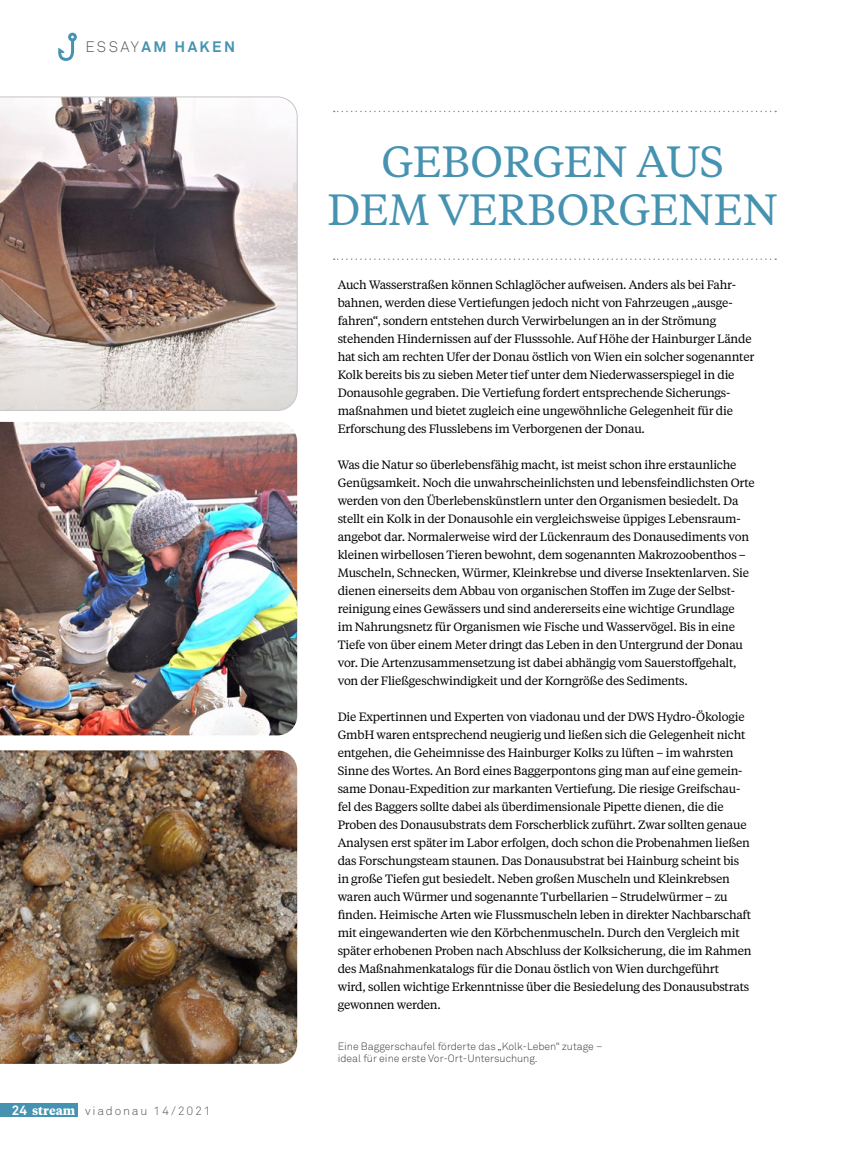
<style>
.page{position:relative;width:851px;height:1149px;background:#fff}
.page>*{position:absolute;margin:0;border:0;box-sizing:border-box;transform-origin:0 0}
.t1{font:43.5px/48px "Tiempos Text";letter-spacing:-.01em;color:#4592b1;text-align:center}
.t2{font:700 15px "Akkurat Std";letter-spacing:.16em;color:#4592b1}
.t3{font:12px/18px "Tiempos Text";letter-spacing:-.02em;color:#000}
.t4{font:300 12px "Akkurat Std";letter-spacing:.15em;color:#575756}
.t5{font:300 10.5px/12px "Akkurat Std";color:#3c3c3b}
.s1{font-weight:300;color:#575756}
.s2{font-weight:700;font-size:13.5px;color:#fff}
.s3{font-family:"Tiempos Text";font-weight:700;color:#fff}
</style>
<div class="page">
<svg style="left:333px;top:111px;width:443px;height:1px"></svg>
<svg style="left:333px;top:258px;width:443px;height:2px"></svg>
<svg style="left:0;top:96px;width:297px;height:314px"></svg>
<img style="left:0;top:422px;width:297px;height:313px">
<img style="left:0;top:750px;width:297px;height:313px">
<svg style="left:58px;top:33px;width:19px;height:28px"></svg>
<div style="left:0;top:1102px;width:77px;height:14px;background:#4592b1"></div>
<p class="t2" style="left:85px;top:38px;width:151px"><span class="s1">ESSAY</span>AM HAKEN</p>
<p class="t4" style="left:12px;top:1103px;width:200px"><span class="s2">24</span> <span class="s3">stream</span> viadonau 14/2021</p>
<h1 class="t1" style="left:327px;top:135px;width:452px">GEBORGEN AUS<br>DEM VERBORGENEN</h1>
<p class="t3" style="left:338px;top:275px;width:418px">Auch Wasserstraßen können Schlaglöcher aufweisen. Anders als bei Fahr&shy;bahnen, werden diese Vertiefungen jedoch nicht von Fahrzeugen „ausge&shy;fahren“, sondern entstehen durch Verwirbelungen an in der Strömung stehenden Hindernissen auf der Flusssohle. Auf Höhe der Hainburger Lände hat sich am rechten Ufer der Donau östlich von Wien ein solcher sogenannter Kolk bereits bis zu sieben Meter tief unter dem Niederwasserspiegel in die Donausohle gegraben. Die Vertiefung fordert entsprechende Sicherungs&shy;maßnahmen und bietet zugleich eine ungewöhnliche Gelegenheit für die Erforschung des Flusslebens im Verborgenen der Donau.</p>
<p class="t3" style="left:338px;top:455px;width:418px">Was die Natur so überlebensfähig macht, ist meist schon ihre erstaunliche Genügsamkeit. Noch die unwahrscheinlichsten und lebensfeindlichsten Orte werden von den Überlebenskünstlern unter den Organismen besiedelt. Da stellt ein Kolk in der Donausohle ein vergleichsweise üppiges Lebensraum&shy;angebot dar. Normalerweise wird der Lückenraum des Donausediments von kleinen wirbellosen Tieren bewohnt, dem sogenannten Makrozoobenthos – Muscheln, Schnecken, Würmer, Kleinkrebse und diverse Insektenlarven. Sie dienen einerseits dem Abbau von organischen Stoffen im Zuge der Selbst&shy;reinigung eines Gewässers und sind andererseits eine wichtige Grundlage<br>im Nahrungsnetz für Organismen wie Fische und Wasservögel. Bis in eine Tiefe von über einem Meter dringt das Leben in den Untergrund der Donau vor. Die Artenzusammensetzung ist dabei abhängig vom Sauerstoffgehalt, von der Fließgeschwindigkeit und der Korngröße des Sediments.</p>
<p class="t3" style="left:338px;top:707px;width:415px">Die Expertinnen und Experten von viadonau und der DWS Hydro-Ökologie GmbH waren entsprechend neugierig und ließen sich die Gelegenheit nicht entgehen, die Geheimnisse des Hainburger Kolks zu lüften – im wahrsten Sinne des Wortes. An Bord eines Baggerpontons ging man auf eine gemein&shy;same Donau-Expedition zur markanten Vertiefung. Die riesige Greifschau&shy;fel des Baggers sollte dabei als überdimensionale Pipette dienen, die die Proben des Donausubstrats dem Forscherblick zuführt. Zwar sollten genaue Analysen erst später im Labor erfolgen, doch schon die Probenahmen ließen das Forschungsteam staunen. Das Donausubstrat bei Hainburg scheint bis in große Tiefen gut besiedelt. Neben großen Muscheln und Kleinkrebsen waren auch Würmer und sogenannte Turbellarien – Strudelwürmer – zu finden. Heimische Arten wie Flussmuscheln leben in direkter Nachbarschaft mit eingewanderten wie den Körbchenmuscheln. Durch den Vergleich mit später erhobenen Proben nach Abschluss der Kolksicherung, die im Rahmen des Maßnahmenkatalogs für die Donau östlich von Wien durchgeführt<br>wird, sollen wichtige Erkenntnisse über die Besiedelung des Donausubstrats gewonnen werden.</p>
<p class="t5" style="left:338px;top:1039px;width:266px">Eine Baggerschaufel förderte das „Kolk-Leben“ zutage – ideal für eine erste Vor-Ort-Untersuchung.</p>
</div>
